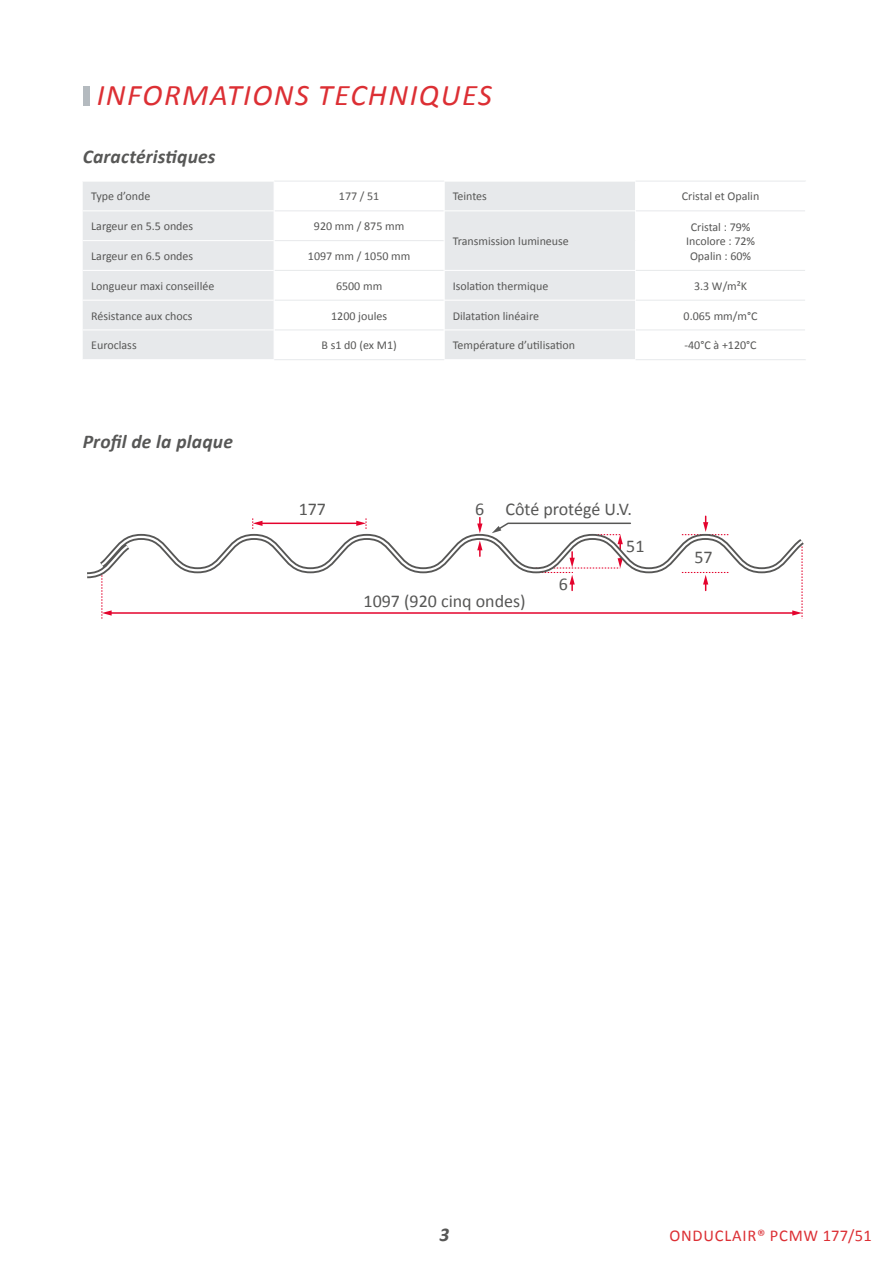
<style>
.page{position:relative;width:893px;height:1263px;background:#fff}
.page>*{position:absolute;margin:0;border:0;box-sizing:border-box;transform-origin:0 0}
.t1{font:italic 30px "Calibri";letter-spacing:.05em;color:#dc2f34}
.t2{font:italic 700 19.5px "Calibri";letter-spacing:.01em;color:#575756}
.t3{font:18px "Calibri";color:#575756}
.t4{font:16.5px "Calibri";letter-spacing:.05em;color:#dc2f34}
.t5{font:12px/14.4px "Calibri";color:#575756;text-align:center}
</style>
<div class="page">
<div style="left:84px;top:86px;width:6px;height:19px;background:#b4babf"></div>
<div style="left:83px;top:182px;width:552px;height:177px;background:#e7e9eb"></div>
<hr style="left:83px;top:210px;width:191px;height:1px;background:#fff">
<hr style="left:445px;top:210px;width:190px;height:1px;background:#fff">
<hr style="left:83px;top:240px;width:191px;height:1px;background:#fff">
<hr style="left:83px;top:270px;width:191px;height:1px;background:#fff">
<hr style="left:445px;top:270px;width:190px;height:1px;background:#fff">
<hr style="left:83px;top:300px;width:191px;height:1px;background:#fff">
<hr style="left:445px;top:300px;width:190px;height:1px;background:#fff">
<hr style="left:83px;top:330px;width:191px;height:1px;background:#fff">
<hr style="left:445px;top:330px;width:190px;height:1px;background:#fff">
<hr style="left:635px;top:181px;width:171px;height:1px;background:#e7e9eb">
<hr style="left:636px;top:210px;width:169px;height:1px;background:#e7e9eb">
<hr style="left:636px;top:270px;width:169px;height:1px;background:#e7e9eb">
<hr style="left:636px;top:300px;width:169px;height:1px;background:#e7e9eb">
<hr style="left:636px;top:330px;width:169px;height:1px;background:#e7e9eb">
<hr style="left:635px;top:359px;width:171px;height:1px;background:#e7e9eb">
<hr style="left:635px;top:181px;width:1px;height:30px;background:#fff">
<hr style="left:805px;top:181px;width:1px;height:30px;background:#fff">
<svg style="left:274px;top:181px;width:171px;height:179px"></svg>
<svg style="left:87px;top:516px;width:717px;height:103px"></svg>
<h1 class="t1" style="left:97px;top:75px;width:397px">INFORMATIONS TECHNIQUES</h1>
<h2 class="t2" style="left:83px;top:144px;width:134px">Caractéristiques</h2>
<p class="t5" style="left:91px;top:189px;width:61px">Type d’onde</p>
<p class="t5" style="left:339px;top:189px;width:42px">177 / 51</p>
<p class="t5" style="left:453px;top:189px;width:36px">Teintes</p>
<p class="t5" style="left:682px;top:189px;width:79px">Cristal et Opalin</p>
<p class="t5" style="left:91px;top:219px;width:104px">Largeur en 5.5 ondes</p>
<p class="t5" style="left:314px;top:219px;width:92px">920 mm / 875 mm</p>
<p class="t5" style="left:453px;top:234px;width:118px">Transmission lumineuse</p>
<p class="t5" style="left:686px;top:220px;width:71px">Cristal : 79%<br>Incolore : 72%</p>
<p class="t5" style="left:91px;top:249px;width:104px">Largeur en 6.5 ondes</p>
<p class="t5" style="left:308px;top:249px;width:104px">1097 mm / 1050 mm</p>
<p class="t5" style="left:690px;top:248px;width:63px">Opalin : 60%</p>
<p class="t5" style="left:91px;top:279px;width:125px">Longueur maxi conseillée</p>
<p class="t5" style="left:336px;top:279px;width:48px">6500 mm</p>
<p class="t5" style="left:453px;top:279px;width:97px">Isolation thermique</p>
<p class="t5" style="left:694px;top:279px;width:55px">3.3 W/m²K</p>
<p class="t5" style="left:91px;top:308px;width:103px">Résistance aux chocs</p>
<p class="t5" style="left:331px;top:308px;width:57px">1200 joules</p>
<p class="t5" style="left:453px;top:308px;width:88px">Dilatation linéaire</p>
<p class="t5" style="left:684px;top:308px;width:75px">0.065 mm/m°C</p>
<p class="t5" style="left:91px;top:338px;width:47px">Euroclass</p>
<p class="t5" style="left:322px;top:338px;width:77px">B s1 d0 (ex M1)</p>
<p class="t5" style="left:453px;top:338px;width:124px">Température d’utilisation</p>
<p class="t5" style="left:684px;top:338px;width:74px">-40°C à +120°C</p>
<h2 class="t2" style="left:83px;top:429px;width:152px">Profil de la plaque</h2>
<h3 class="t3" style="left:299px;top:497px;width:29px">177</h3>
<h3 class="t3" style="left:505px;top:497px;width:128px">Côté protégé U.V.</h3>
<h3 class="t3" style="left:475px;top:497px;width:11px">6</h3>
<h3 class="t3" style="left:364px;top:590px;width:164px">1097 (920 cinq ondes)</h3>
<h3 class="t3" style="left:559px;top:573px;width:11px">6</h3>
<h3 class="t3" style="left:626px;top:534px;width:20px">51</h3>
<h3 class="t3" style="left:694px;top:546px;width:20px">57</h3>
<h2 class="t2" style="left:439px;top:1222px;width:11px">3</h2>
<h3 class="t4" style="left:669px;top:1225px;width:204px">ONDUCLAIR® PCMW 177/51</h3>
</div>
